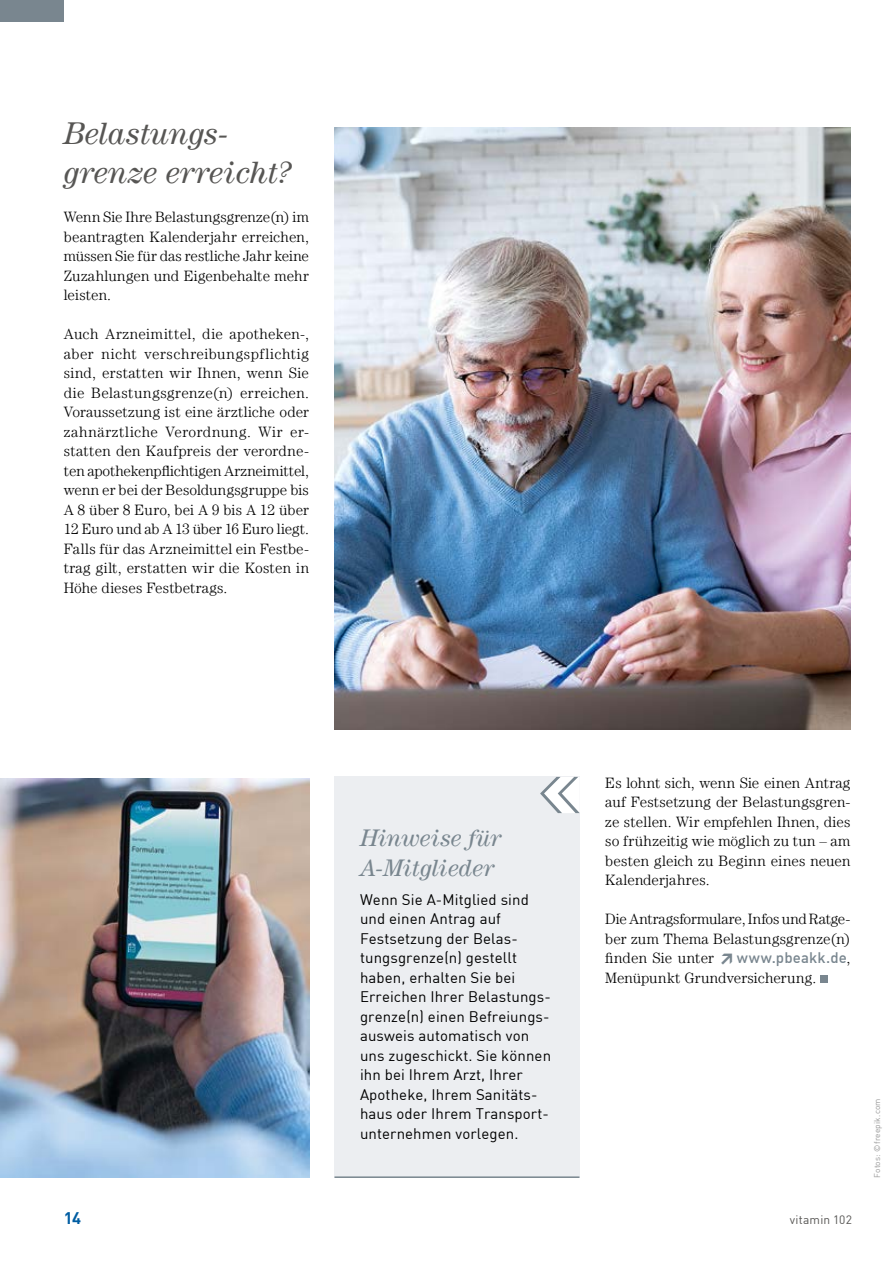
<style>
.page{position:relative;width:893px;height:1263px;background:#fff}
.page>*{position:absolute;margin:0;border:0;box-sizing:border-box;transform-origin:0 0}
.Inhalt_H3-_Überschrift_2_Ebene_21pt{font:italic 31.5px/39px "Century LT";letter-spacing:.005em;color:#575654}
.Inhalt_H3-_Info-Ueberschrift_16pt{font:italic 24px/30px "Century LT";letter-spacing:-.005em;color:#79868f}
.t1{font:700 16.5px "DIN";color:#005da2}
.Inhalt_p-Fließtext_10pt{font:300 15px/19.5px "Century LT";letter-spacing:.01em;color:#000;text-align:justify}
.Inhalt_p-_Info-Fließtext_10_pt{font:15px/19.5px "DIN";letter-spacing:.005em;color:#000}
.t2{font:12px "DIN";letter-spacing:.015em;color:#575654}
.t3{font:8.25px "DIN";letter-spacing:.02em;color:#989898}
.s1{font-family:"DIN";font-weight:900;color:#79868f}
.s2{font-family:"DIN";font-weight:500;color:#79868f}
</style>
<div class="page">
<div style="left:820px;top:975px;width:8px;height:8px;background:#79868f"></div>
<div style="left:334px;top:777px;width:246px;height:401px;background:#eceef1"></div>
<svg style="left:540px;top:777px;width:40px;height:36px"></svg>
<hr style="left:334px;top:1176px;width:245px;height:2px;background:#79868f">
<img style="left:0;top:779px;width:309px;height:399px">
<img style="left:334px;top:128px;width:516px;height:601px">
<div style="left:0;top:0;width:64px;height:21px;background:#79868f"></div>
<h3 class="Inhalt_H3-_Überschrift_2_Ebene_21pt" style="left:64px;top:114px;width:230px">Belastungs&shy;grenze erreicht?</h3>
<p class="Inhalt_p-Fließtext_10pt" style="left:64px;top:207px;width:247px">Wenn Sie Ihre Belastungsgrenze(n) im beantragten Kalenderjahr erreichen, müssen Sie für das restliche Jahr keine Zuzahlungen und Eigenbehalte mehr leisten.</p>
<p class="Inhalt_p-Fließtext_10pt" style="left:64px;top:324px;width:247px">Auch Arzneimittel, die apotheken-, aber nicht verschreibungspflichtig sind, erstatten wir Ihnen, wenn Sie die Belastungsgrenze(n) erreichen.<br>Voraussetzung ist eine ärztliche oder zahnärztliche Verordnung. Wir er&shy;statten den Kaufpreis der verordne&shy;ten apothekenpflichtigen Arzneimittel, wenn er bei der Besoldungsgruppe bis A 8 über 8 Euro, bei A 9 bis A 12 über 12 Euro und ab A 13 über 16 Euro liegt.<br>Falls für das Arzneimittel ein Festbe&shy;trag gilt, erstatten wir die Kosten in Höhe dieses Festbetrags.</p>
<h3 class="Inhalt_H3-_Info-Ueberschrift_16pt" style="left:360px;top:823px;width:143px">Hinweise für<br>A-Mitglieder</h3>
<p class="Inhalt_p-_Info-Fließtext_10_pt" style="left:360px;top:891px;width:193px">Wenn Sie A-Mitglied sind und einen Antrag auf<br>Festsetzung der Belas&shy;tungsgrenze(n) gestellt haben, erhalten Sie bei<br>Erreichen Ihrer Belastungs&shy;grenze(n) einen Befreiungs&shy;ausweis automatisch von uns zugeschickt. Sie können ihn bei Ihrem Arzt, Ihrer<br>Apotheke, Ihrem Sanitäts&shy;haus oder Ihrem Transport&shy;unternehmen vorlegen.</p>
<p class="Inhalt_p-Fließtext_10pt" style="left:605px;top:773px;width:247px">Es lohnt sich, wenn Sie einen Antrag auf Festsetzung der Belastungsgren&shy;ze stellen. Wir empfehlen Ihnen, dies so frühzeitig wie möglich zu tun – am besten gleich zu Beginn eines neuen Kalenderjahres.</p>
<p class="Inhalt_p-Fließtext_10pt" style="left:605px;top:909px;width:247px">Die Antragsformulare, Infos und Ratge&shy;ber zum Thema Belastungsgrenze(n) finden Sie unter <span class="s1">≥</span><span class="s2">www.pbeakk.de</span>, Menüpunkt Grundversicherung.</p>
<p class="t1" style="left:64px;top:1210px;width:19px">14</p>
<p class="t2" style="left:790px;top:1215px;width:64px">vitamin 102</p>
<p class="t3" style="left:874px;top:1178px;width:81px;rotate:-90deg">Fotos: ©freepik.com</p>
</div>
